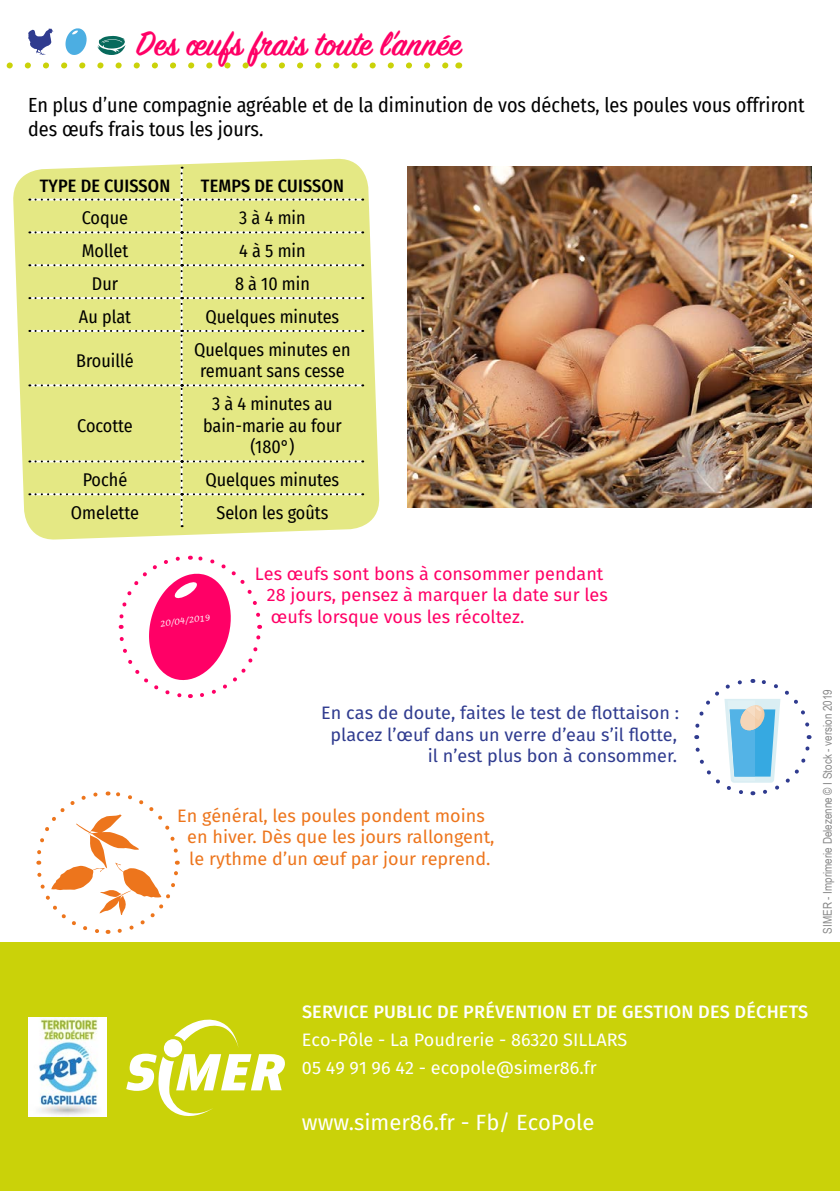
<style>
.page{position:relative;width:840px;height:1191px;background:#fff}
.page>*{position:absolute;margin:0;border:0;box-sizing:border-box;transform-origin:0 0}
.t1{font:600 38px "Sign Painter House Script";color:#f06}
.t2{font:22px "Fira Sans";color:#fff}
.t3{font:20px/24px "Fira Sans Condensed";color:#000}
.t4{font:18px/21.6px "Fira Sans Condensed";color:#000;text-align:center}
.t5{font:18px/21.6px "Fira Sans";color:#2f3b8f;text-align:right}
.t6{font:18px/21.6px "Fira Sans";color:#ed751c;text-align:center}
.t7{font:18px/21.6px "Fira Sans";color:#f06}
.t8{font:18px "Fira Sans";color:#fff}
.t9{font:500 18px "Fira Sans";letter-spacing:.01em;color:#fff}
.t10{font:500 18px "Fira Sans Condensed";letter-spacing:.01em;color:#000}
.t11{font:12px "Arial Narrow";color:#878787}
.t12{font:italic 8px "Lucida Handwriting";color:#fff}
</style>
<div class="page">
<div style="left:0;top:942px;width:839px;height:249px;background:#cad209"></div>
<svg style="left:10px;top:62px;width:439px;height:6px"></svg>
<svg style="left:97px;top:35px;width:28px;height:20px"></svg>
<svg style="left:28px;top:28px;width:25px;height:27px"></svg>
<svg style="left:13px;top:158px;width:367px;height:382px;fill:#e4e884"></svg>
<hr style="left:180px;top:168px;width:2px;height:32px;background:#fff">
<hr style="left:180px;top:265px;width:2px;height:33px;background:#fff">
<hr style="left:180px;top:298px;width:2px;height:33px;background:#fff">
<svg style="left:180px;top:167px;width:2px;height:26px"></svg>
<svg style="left:29px;top:199px;width:334px;height:92px;background:#e1e587"></svg>
<svg style="left:29px;top:297px;width:334px;height:27px;background:#e0e488"></svg>
<div style="left:29px;top:330px;width:334px;height:197px;background:#e4e884"></div>
<img style="left:407px;top:167px;width:404px;height:340px">
<svg style="left:65px;top:28px;width:22px;height:27px"></svg>
<svg style="left:118px;top:555px;width:144px;height:144px"></svg>
<svg style="left:694px;top:679px;width:118px;height:117px"></svg>
<svg style="left:36px;top:791px;width:144px;height:143px"></svg>
<svg style="left:126px;top:1019px;width:159px;height:97px"></svg>
<img style="left:28px;top:1017px;width:78px;height:99px">
<p class="t1" style="left:136px;top:21px;width:326px">Des œufs frais toute l’année</p>
<p class="t3" style="left:28px;top:92px;width:777px">En plus d’une compagnie agréable et de la diminution de vos déchets, les poules vous offriront des œufs frais tous les jours.</p>
<p class="t10" style="left:40px;top:171px;width:132px">TYPE DE CUISSON</p>
<p class="t10" style="left:201px;top:171px;width:144px">TEMPS DE CUISSON</p>
<p class="t4" style="left:82px;top:207px;width:48px">Coque</p>
<p class="t4" style="left:239px;top:207px;width:68px">3 à 4 min</p>
<p class="t4" style="left:82px;top:240px;width:48px">Mollet</p>
<p class="t4" style="left:239px;top:240px;width:68px">4 à 5 min</p>
<p class="t4" style="left:92px;top:272px;width:28px">Dur</p>
<p class="t4" style="left:235px;top:272px;width:76px">8 à 10 min</p>
<p class="t4" style="left:79px;top:305px;width:54px">Au plat</p>
<p class="t4" style="left:205px;top:305px;width:135px">Quelques minutes</p>
<p class="t4" style="left:76px;top:349px;width:59px">Brouillé</p>
<p class="t4" style="left:194px;top:338px;width:158px">Quelques minutes en remuant sans cesse</p>
<p class="t4" style="left:77px;top:414px;width:57px">Cocotte</p>
<p class="t4" style="left:203px;top:393px;width:140px">3 à 4 minutes au bain-marie au four (180°)</p>
<p class="t4" style="left:83px;top:469px;width:46px">Poché</p>
<p class="t4" style="left:205px;top:469px;width:135px">Quelques minutes</p>
<p class="t4" style="left:71px;top:501px;width:69px">Omelette</p>
<p class="t4" style="left:216px;top:501px;width:113px">Selon les goûts</p>
<p class="t12" style="left:159px;top:619px;width:52px;rotate:-8deg">20/04/2019</p>
<p class="t7" style="left:267px;top:562px;width:342px;text-indent:-12px">Les œufs sont bons à consommer pendant<br>28 jours, pensez à marquer la date sur les œufs lorsque vous les récoltez.</p>
<p class="t5" style="left:321px;top:702px;width:359px">En cas de doute, faites le test de flottaison : placez l’œuf dans un verre d’eau s’il flotte, il n’est plus bon à consommer.</p>
<p class="t6" style="left:177px;top:804px;width:318px">En général, les poules pondent moins en hiver. Dès que les jours rallongent, le rythme d’un œuf par jour reprend.</p>
<p class="t11" style="left:818px;top:933px;width:246px;rotate:-90deg">SIMER - Imprimerie Delezenne © I Stock - version 2019</p>
<p class="t9" style="left:302px;top:998px;width:507px">SERVICE PUBLIC DE PRÉVENTION ET DE GESTION DES DÉCHETS</p>
<p class="t8" style="left:302px;top:1026px;width:327px">Eco-Pôle - La Poudrerie - 86320 SILLARS</p>
<p class="t8" style="left:302px;top:1054px;width:296px">05 49 91 96 42 - ecopole@simer86.fr</p>
<p class="t2" style="left:302px;top:1106px;width:294px">www.simer86.fr - Fb/ EcoPole</p>
</div>
